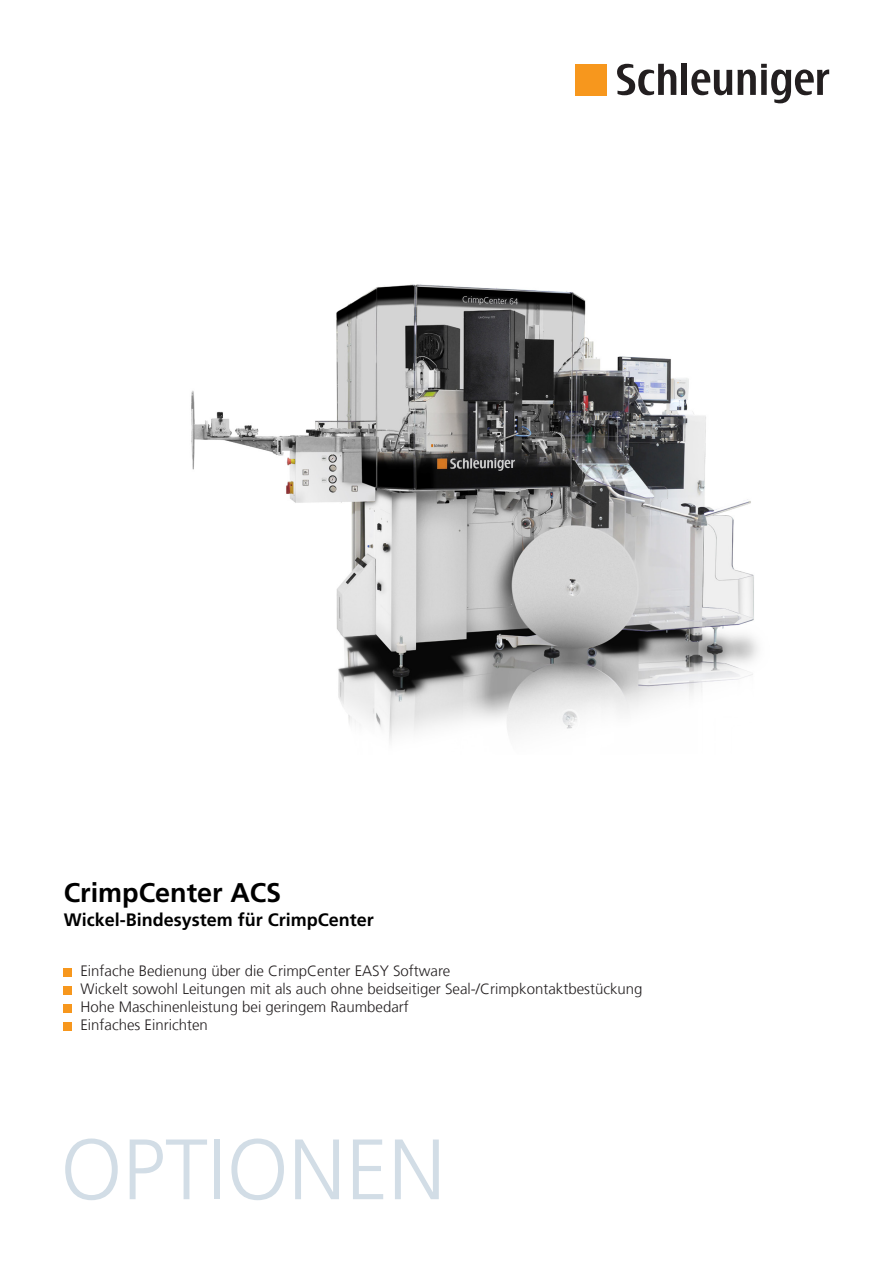
<style>
.page{position:relative;width:893px;height:1263px;background:#fff}
.page>*{position:absolute;margin:0;border:0;box-sizing:border-box;transform-origin:0 0}
.t1{font:300 85.5px "Frutiger LT Com";color:#d2dde6}
.t2{font:700 27px "Frutiger LT Com";color:#000}
.t3{font:700 18px "Frutiger LT Com";color:#000}
.copy{font:300 15px "Frutiger LT Com";color:#231f20}
</style>
<div class="page">
<div style="left:576px;top:64px;width:31px;height:31px;background:#f7971d"></div>
<div style="left:681px;top:64px;width:6px;height:31px;background:#231f20"></div>
<svg style="left:691px;top:64px;width:138px;height:39px"></svg>
<svg style="left:617px;top:64px;width:59px;height:31px"></svg>
<div style="left:64px;top:968px;width:8px;height:8px;background:#f7971d"></div>
<div style="left:64px;top:986px;width:8px;height:8px;background:#f7971d"></div>
<div style="left:64px;top:1004px;width:8px;height:8px;background:#f7971d"></div>
<div style="left:64px;top:1022px;width:8px;height:8px;background:#f7971d"></div>
<img style="left:191px;top:284px;width:567px;height:457px">
<p class="t2" style="left:64px;top:877px;width:219px">CrimpCenter ACS</p>
<p class="t3" style="left:64px;top:909px;width:312px">Wickel-Bindesystem für CrimpCenter</p>
<p class="copy" style="left:80px;top:962px;width:371px">Einfache Bedienung über die CrimpCenter EASY Software</p>
<p class="copy" style="left:80px;top:980px;width:564px">Wickelt sowohl Leitungen mit als auch ohne beidseitiger Seal-/Crimpkontaktbestückung</p>
<p class="copy" style="left:80px;top:998px;width:330px">Hohe Maschinenleistung bei geringem Raumbedarf</p>
<p class="copy" style="left:80px;top:1016px;width:129px">Einfaches Einrichten</p>
<p class="t1" style="left:61px;top:1120px;width:386px">OPTIONEN</p>
</div>
